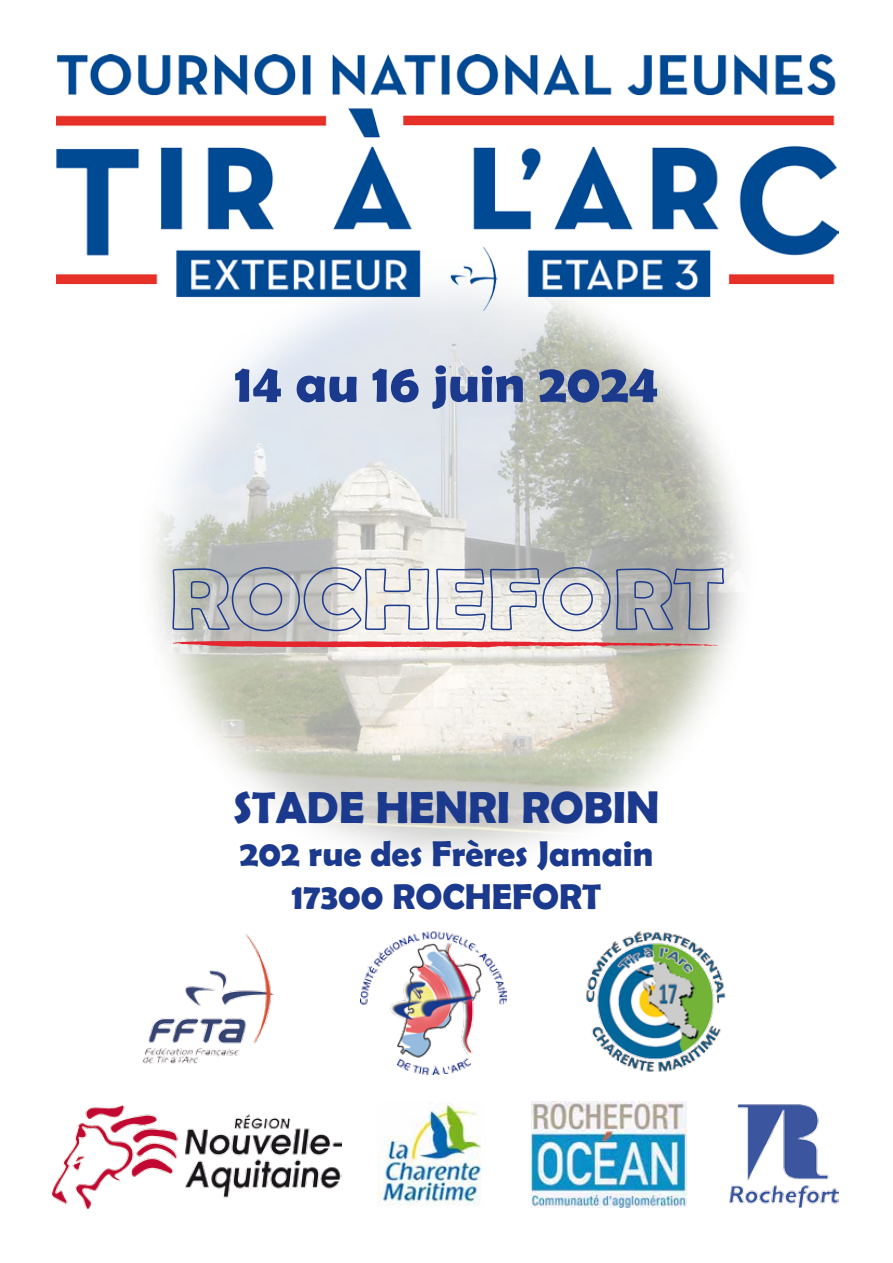
<style>
.page{position:relative;width:893px;height:1263px;background:#fff}
.page>*{position:absolute;margin:0;border:0;box-sizing:border-box;transform-origin:0 0}
.t1{font:700 54px "Berlin Sans FB Demi";color:#1c3a8d}
.t2{font:700 45px "Berlin Sans FB Demi";color:#1c3a8d}
.t3{font:700 36px/43.2px "Berlin Sans FB Demi";color:#1c3a8d;text-align:center}
</style>
<div class="page">
<img style="left:153px;top:310px;width:588px;height:546px">
<img style="left:57px;top:54px;width:781px;height:256px">
<img style="left:378px;top:1102px;width:104px;height:104px">
<img style="left:52px;top:1105px;width:289px;height:104px">
<img style="left:729px;top:1104px;width:109px;height:104px">
<img style="left:531px;top:1101px;width:156px;height:107px">
<img style="left:143px;top:934px;width:131px;height:130px">
<img style="left:360px;top:931px;width:146px;height:144px">
<img style="left:586px;top:931px;width:140px;height:141px">
<svg style="left:172px;top:516px;width:553px;height:131px"></svg>
<h1 class="t1" style="left:235px;top:352px;width:425px">14 au 16 juin 2024</h1>
<p class="t2" style="left:233px;top:781px;width:428px">STADE HENRI ROBIN</p>
<p class="t3" style="left:240px;top:832px;width:415px">202 rue des Frères Jamain<br>17300 ROCHEFORT</p>
</div>
